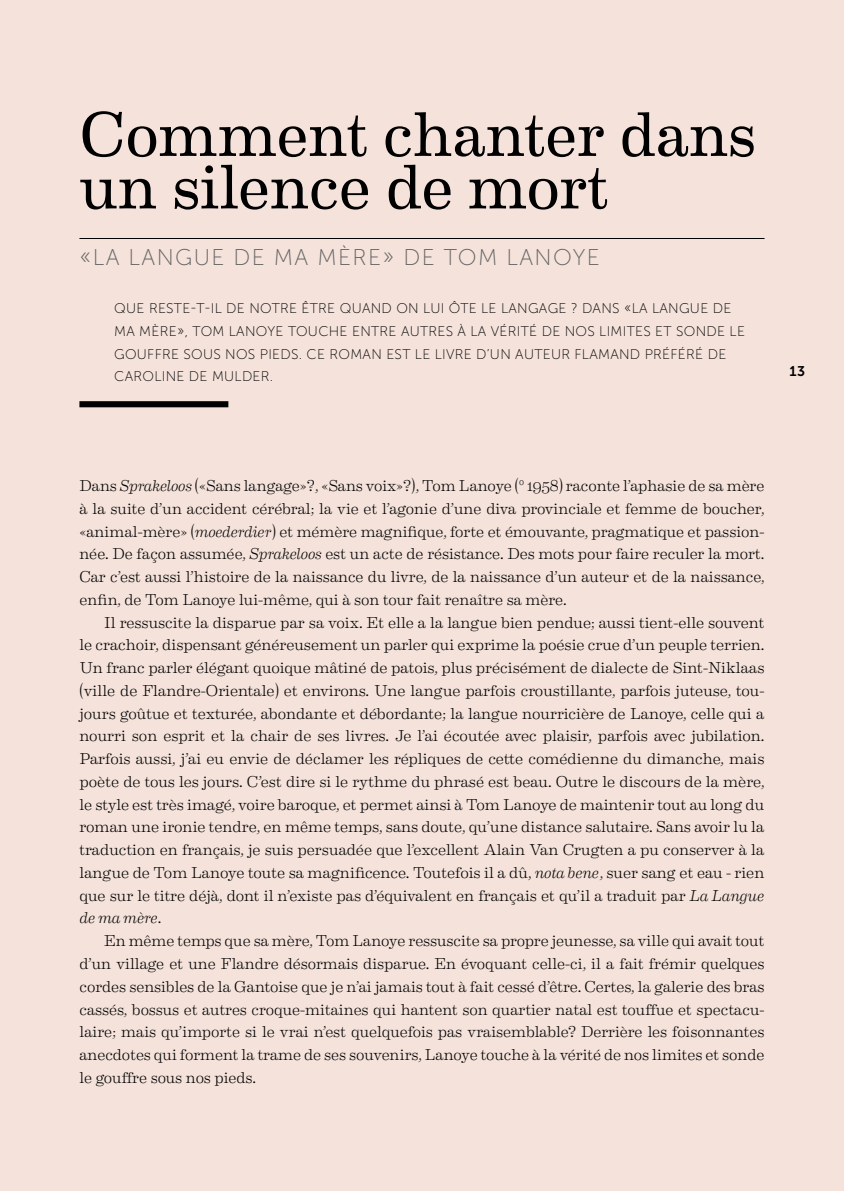
<style>
.page{position:relative;width:844px;height:1191px;background:#fff}
.page>*{position:absolute;margin:0;border:0;box-sizing:border-box;transform-origin:0 0}
.t1{font:63px/52.5px "Eames Century Modern";letter-spacing:-.005em;color:#000}
.t2{font:22.75px "Museo Sans 100";letter-spacing:.06em;color:#646363}
.t3{font:300 15.75px/22.8px "Eames Century Modern";letter-spacing:-.005em;color:#000;text-align:justify}
.t4{font:14px/22.8px "Museo Sans 100";letter-spacing:.02em;color:#000}
.t5{font:14px "Museo Sans 700";color:#000}
.s1{font-style:italic}
</style>
<div class="page">
<div style="left:0;top:0;width:843px;height:1191px;background:#f4e2db"></div>
<hr style="left:79px;top:238px;width:685px;height:1px;background:#000">
<div style="left:79px;top:401px;width:149px;height:6px;background:#000"></div>
<h1 class="t1" style="left:79px;top:104px;width:678px">Comment chanter dans un silence de mort</h1>
<h2 class="t2" style="left:79px;top:246px;width:521px">«LA LANGUE DE MA MÈRE» DE TOM LANOYE</h2>
<p class="t4" style="left:114px;top:297px;width:632px">QUE RESTE-T-IL DE NOTRE ÊTRE QUAND ON LUI ÔTE LE LANGAGE ? DANS «LA LANGUE DE MA MÈRE», TOM LANOYE TOUCHE ENTRE AUTRES À LA VÉRITÉ DE NOS LIMITES ET SONDE LE GOUFFRE SOUS NOS PIEDS. CE ROMAN EST LE LIVRE D’UN AUTEUR FLAMAND PRÉFÉRÉ DE CAROLINE DE MULDER.</p>
<p class="t5" style="left:789px;top:364px;width:17px">13</p>
<p class="t3" style="left:79px;top:473px;width:686px">Dans <span class="s1">Sprakeloos</span> («Sans langage»?, «Sans voix»?), Tom Lanoye (° 1958) raconte l’aphasie de sa mère à la suite d’un accident cérébral; la vie et l’agonie d’une diva provinciale et femme de boucher, «animal-mère» (<span class="s1">moederdier</span>) et mémère magnifique, forte et émouvante, pragmatique et passion&shy;née. De façon assumée, <span class="s1">Sprakeloos</span> est un acte de résistance. Des mots pour faire reculer la mort.<br>Car c’est aussi l’histoire de la naissance du livre, de la naissance d’un auteur et de la naissance, enfin, de Tom Lanoye lui-même, qui à son tour fait renaître sa mère.</p>
<p class="t3" style="left:79px;top:610px;width:686px;text-indent:25px">Il ressuscite la disparue par sa voix. Et elle a la langue bien pendue; aussi tient-elle souvent le crachoir, dispensant généreusement un parler qui exprime la poésie crue d’un peuple terrien.<br>Un franc parler élégant quoique mâtiné de patois, plus précisément de dialecte de Sint-Niklaas (ville de Flandre-Orientale) et environs. Une langue parfois croustillante, parfois juteuse, tou&shy;jours goûtue et texturée, abondante et débordante; la langue nourricière de Lanoye, celle qui a nourri son esprit et la chair de ses livres. Je l’ai écoutée avec plaisir, parfois avec jubilation.<br>Parfois aussi, j’ai eu envie de déclamer les répliques de cette comédienne du dimanche, mais poète de tous les jours. C’est dire si le rythme du phrasé est beau. Outre le discours de la mère, le style est très imagé, voire baroque, et permet ainsi à Tom Lanoye de maintenir tout au long du roman une ironie tendre, en même temps, sans doute, qu’une distance salutaire. Sans avoir lu la traduction en français, je suis persuadée que l’excellent Alain Van Crugten a pu conserver à la langue de Tom Lanoye toute sa magnificence. Toutefois il a dû, <span class="s1">nota bene</span>, suer sang et eau - rien que sur le titre déjà, dont il n’existe pas d’équivalent en français et qu’il a traduit par <span class="s1">La Langue de ma mère</span>.</p>
<p class="t3" style="left:79px;top:928px;width:686px;text-indent:25px">En même temps que sa mère, Tom Lanoye ressuscite sa propre jeunesse, sa ville qui avait tout d’un village et une Flandre désormais disparue. En évoquant celle-ci, il a fait frémir quelques cordes sensibles de la Gantoise que je n’ai jamais tout à fait cessé d’être. Certes, la galerie des bras cassés, bossus et autres croque-mitaines qui hantent son quartier natal est touffue et spectacu&shy;laire; mais qu’importe si le vrai n’est quelquefois pas vraisemblable? Derrière les foisonnantes anecdotes qui forment la trame de ses souvenirs, Lanoye touche à la vérité de nos limites et sonde le gouffre sous nos pieds.</p>
</div>
